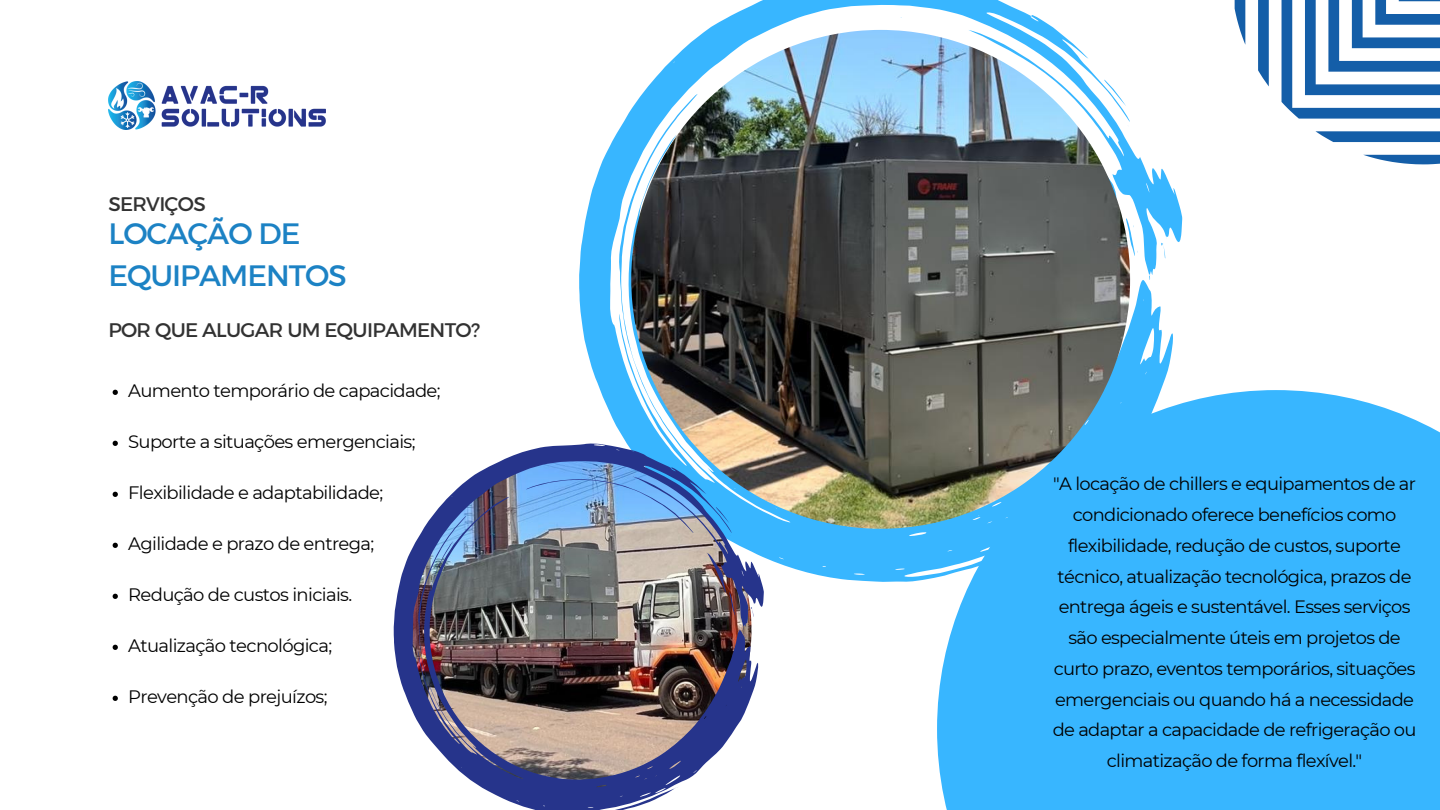
<style>
.page{position:relative;width:1440px;height:810px;background:#fff}
.page>*{position:absolute;margin:0;border:0;box-sizing:border-box;transform-origin:0 0}
.t1{font:30px/42px "Kief Montaser Regular";letter-spacing:-.035em;color:#1c82c4}
.t2{font:20px "Kief Montaser Regular";letter-spacing:-.035em;color:#323232}
.t3{font:18px "Montserrat";letter-spacing:-.035em;color:#000}
.t4{font:17.9px/30.8px "Montserrat";letter-spacing:-.035em;color:#000;text-align:center}
</style>
<div class="page">
<img style="left:108px;top:81px;width:217px;height:48px">
<svg style="left:1235px;top:0;width:10px;height:44px"></svg>
<svg style="left:1258px;top:0;width:11px;height:86px"></svg>
<svg style="left:1364px;top:155px;width:76px;height:9px"></svg>
<svg style="left:1315px;top:131px;width:125px;height:11px"></svg>
<svg style="left:1282px;top:0;width:158px;height:119px"></svg>
<svg style="left:579px;top:0;width:603px;height:582px"></svg>
<svg style="left:1161px;top:243px;width:4px;height:17px"></svg>
<svg style="left:1130px;top:218px;width:8px;height:39px"></svg>
<div style="left:937px;top:390px;width:503px;height:420px;background:#38b6ff"></div>
<img style="left:631px;top:30px;width:499px;height:499px">
<svg style="left:113px;top:390px;width:5px;height:5px"></svg>
<svg style="left:113px;top:441px;width:5px;height:5px"></svg>
<svg style="left:113px;top:492px;width:5px;height:5px"></svg>
<svg style="left:113px;top:543px;width:5px;height:5px"></svg>
<svg style="left:113px;top:594px;width:5px;height:5px"></svg>
<svg style="left:113px;top:645px;width:5px;height:5px"></svg>
<svg style="left:113px;top:696px;width:5px;height:5px"></svg>
<img style="left:394px;top:444px;width:370px;height:366px">
<svg style="left:526px;top:479px;width:168px;height:54px;background:#7dabdd"></svg>
<svg style="left:716px;top:507px;width:13px;height:16px"></svg>
<svg style="left:751px;top:607px;width:2px;height:10px"></svg>
<svg style="left:467px;top:740px;width:5px;height:5px"></svg>
<img style="left:706px;top:552px;width:33px;height:64px">
<p class="t2" style="left:108px;top:192px;width:99px">SERVIÇOS</p>
<p class="t1" style="left:108px;top:212px;width:240px">LOCAÇÃO DE<br>EQUIPAMENTOS</p>
<p class="t2" style="left:108px;top:317px;width:373px">POR QUE ALUGAR UM EQUIPAMENTO?</p>
<p class="t3" style="left:128px;top:380px;width:314px">Aumento temporário de capacidade;</p>
<p class="t3" style="left:128px;top:431px;width:289px">Suporte a situações emergenciais;</p>
<p class="t3" style="left:128px;top:482px;width:257px">Flexibilidade e adaptabilidade;</p>
<p class="t3" style="left:128px;top:533px;width:248px">Agilidade e prazo de entrega;</p>
<p class="t3" style="left:128px;top:584px;width:225px">Redução de custos iniciais.</p>
<p class="t3" style="left:128px;top:635px;width:205px">Atualização tecnológica;</p>
<p class="t3" style="left:128px;top:686px;width:201px">Prevenção de prejuízos;</p>
<p class="t4" style="left:1053px;top:469px;width:365px">"A locação de chillers e equipamentos de ar condicionado oferece benefícios como flexibilidade, redução de custos, suporte técnico, atualização tecnológica, prazos de entrega ágeis e sustentável. Esses serviços são especialmente úteis em projetos de curto prazo, eventos temporários, situações emergenciais ou quando há a necessidade de adaptar a capacidade de refrigeração ou climatização de forma flexível."</p>
</div>
